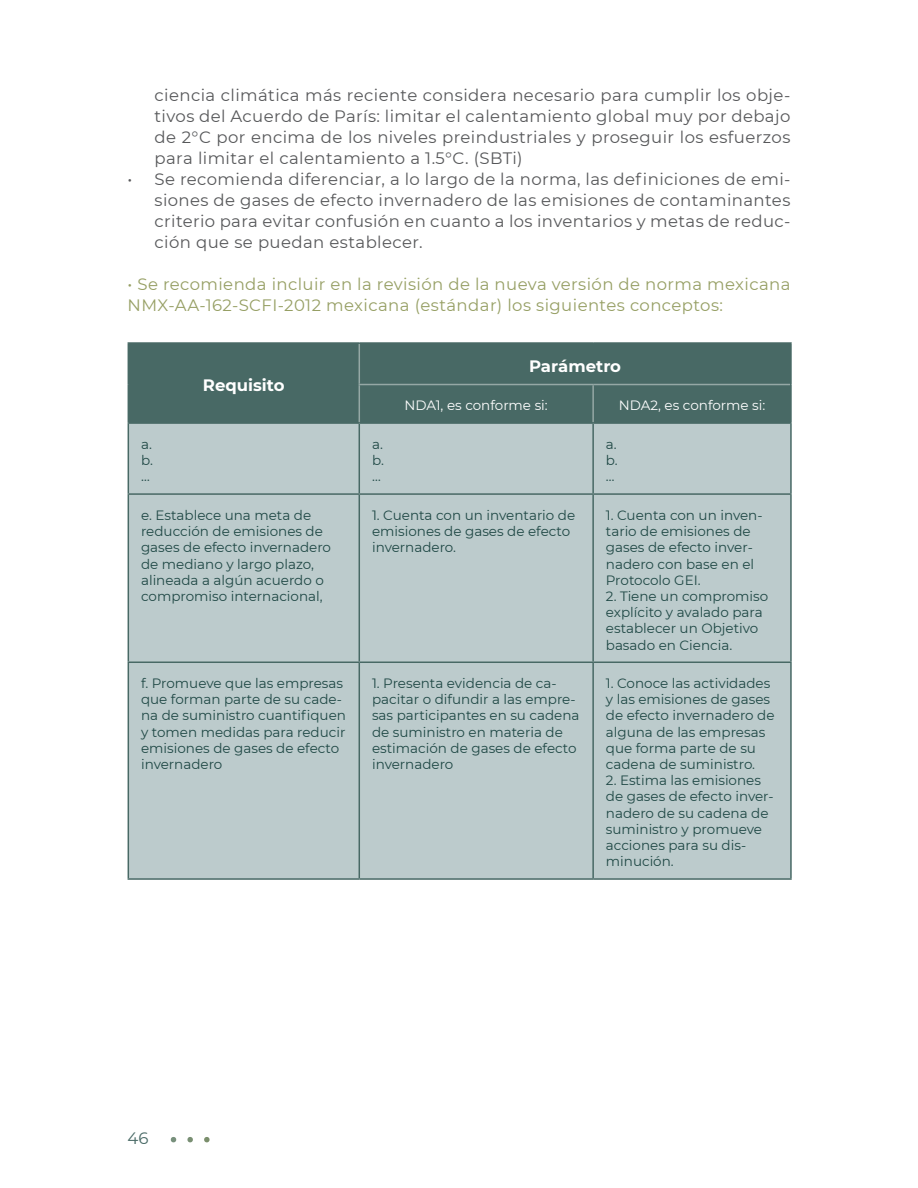
<style>
.page{position:relative;width:918px;height:1188px;background:#fff}
.page>*{position:absolute;margin:0;border:0;box-sizing:border-box;transform-origin:0 0}
.t1{font:16.5px/21px "Montserrat";letter-spacing:.025em;color:#57585a;text-align:justify}
.t2{font:16.5px/21px "Montserrat";letter-spacing:.025em;color:#969f64}
.t3{font:700 16.5px "Montserrat";color:#fff}
.t4{font:900 16.5px "Montserrat";color:#fff}
.t5{font:16.5px "Montserrat";color:#486965}
.t6{font:13.5px/16.2px "Montserrat";color:#1f4845}
.t7{font:13.5px "Montserrat";color:#fff}
</style>
<div class="page">
<div style="left:129px;top:344px;width:661px;height:78px;background:#486965"></div>
<div style="left:129px;top:424px;width:661px;height:454px;background:#bccbcc"></div>
<hr style="left:128px;top:424px;width:1px;height:69px;background:#486965">
<hr style="left:359px;top:424px;width:1px;height:69px;background:#486965">
<hr style="left:592px;top:424px;width:2px;height:69px;background:#486965">
<hr style="left:790px;top:424px;width:2px;height:69px;background:#486965">
<hr style="left:128px;top:493px;width:231px;height:2px;background:#486965">
<hr style="left:128px;top:495px;width:1px;height:167px;background:#486965">
<hr style="left:359px;top:493px;width:234px;height:2px;background:#486965">
<hr style="left:359px;top:495px;width:1px;height:167px;background:#486965">
<hr style="left:593px;top:493px;width:199px;height:2px;background:#486965">
<hr style="left:592px;top:495px;width:2px;height:167px;background:#486965">
<hr style="left:790px;top:495px;width:2px;height:167px;background:#486965">
<hr style="left:128px;top:662px;width:231px;height:1px;background:#486965">
<hr style="left:128px;top:663px;width:1px;height:215px;background:#486965">
<hr style="left:359px;top:662px;width:234px;height:1px;background:#486965">
<hr style="left:359px;top:663px;width:1px;height:215px;background:#486965">
<hr style="left:593px;top:662px;width:199px;height:1px;background:#486965">
<hr style="left:592px;top:663px;width:2px;height:215px;background:#486965">
<hr style="left:790px;top:663px;width:2px;height:215px;background:#486965">
<hr style="left:128px;top:878px;width:231px;height:2px;background:#486965">
<hr style="left:359px;top:878px;width:234px;height:2px;background:#486965">
<hr style="left:593px;top:878px;width:199px;height:2px;background:#486965">
<hr style="left:359px;top:344px;width:1px;height:40px;background:#95a8a5">
<hr style="left:359px;top:384px;width:234px;height:1px;background:#95a8a5">
<hr style="left:359px;top:385px;width:1px;height:37px;background:#95a8a5">
<hr style="left:593px;top:384px;width:197px;height:1px;background:#95a8a5">
<hr style="left:592px;top:385px;width:2px;height:37px;background:#95a8a5">
<hr style="left:128px;top:342px;width:231px;height:2px;background:#486965">
<hr style="left:128px;top:344px;width:1px;height:41px;background:#486965">
<hr style="left:128px;top:385px;width:1px;height:37px;background:#486965">
<hr style="left:128px;top:422px;width:231px;height:2px;background:#486965">
<hr style="left:359px;top:342px;width:234px;height:2px;background:#486965">
<hr style="left:593px;top:342px;width:199px;height:2px;background:#486965">
<hr style="left:790px;top:344px;width:2px;height:41px;background:#486965">
<hr style="left:790px;top:385px;width:2px;height:37px;background:#486965">
<hr style="left:359px;top:422px;width:234px;height:2px;background:#486965">
<hr style="left:593px;top:422px;width:199px;height:2px;background:#486965">
<p class="t1" style="left:155px;top:84px;width:637px">ciencia climática más reciente considera necesario para cumplir los obje&shy;tivos del Acuerdo de París: limitar el calentamiento global muy por debajo de 2°C por encima de los niveles preindustriales y proseguir los esfuerzos para limitar el calentamiento a 1.5°C. (SBTi)</p>
<p class="t1" style="left:155px;top:168px;width:637px;text-indent:-27px">• Se recomienda diferenciar, a lo largo de la norma, las definiciones de emi&shy;siones de gases de efecto invernadero de las emisiones de contaminantes criterio para evitar confusión en cuanto a los inventarios y metas de reduc&shy;ción que se puedan establecer.</p>
<p class="t2" style="left:128px;top:273px;width:664px">• Se recomienda incluir en la revisión de la nueva versión de norma mexicana<br>NMX-AA-162-SCFI-2012 mexicana (estándar) los siguientes conceptos:</p>
<p class="t3" style="left:203px;top:373px;width:83px">Requisito</p>
<p class="t3" style="left:529px;top:354px;width:93px">Parámetro</p>
<p class="t7" style="left:405px;top:396px;width:145px">NDA1, es conforme si:</p>
<p class="t7" style="left:619px;top:396px;width:148px">NDA2, es conforme si:</p>
<p class="t6" style="left:141px;top:436px;width:13px;text-align:justify">a. b. …</p>
<p class="t6" style="left:372px;top:436px;width:13px;text-align:justify">a. b. …</p>
<p class="t6" style="left:606px;top:436px;width:13px;text-align:justify">a. b. …</p>
<p class="t6" style="left:141px;top:507px;width:191px">e. Establece una meta de reducción de emisiones de gases de efecto invernadero de mediano y largo plazo, alineada a algún acuerdo o compromiso internacional,</p>
<p class="t6" style="left:372px;top:507px;width:205px">1. Cuenta con un inventario de emisiones de gases de efecto invernadero.</p>
<p class="t6" style="left:606px;top:507px;width:158px">1. Cuenta con un inven&shy;tario de emisiones de gases de efecto inver&shy;nadero con base en el<br>Protocolo GEI.</p>
<p class="t6" style="left:606px;top:588px;width:164px">2. Tiene un compromiso explícito y avalado para establecer un Objetivo basado en Ciencia.</p>
<p class="t6" style="left:141px;top:675px;width:206px">f. Promueve que las empresas que forman parte de su cade&shy;na de suministro cuantifiquen y tomen medidas para reducir emisiones de gases de efecto invernadero</p>
<p class="t6" style="left:372px;top:675px;width:209px">1. Presenta evidencia de ca&shy;pacitar o difundir a las empre&shy;sas participantes en su cadena de suministro en materia de estimación de gases de efecto invernadero</p>
<p class="t6" style="left:606px;top:675px;width:170px">1. Conoce las actividades y las emisiones de gases de efecto invernadero de alguna de las empresas que forma parte de su cadena de suministro.</p>
<p class="t6" style="left:606px;top:772px;width:169px">2. Estima las emisiones de gases de efecto inver&shy;nadero de su cadena de suministro y promueve acciones para su dis&shy;minución.</p>
<p class="t5" style="left:128px;top:1127px;width:22px">46</p>
<p class="t4" style="left:170px;top:1126px;width:42px">• • •</p>
</div>
